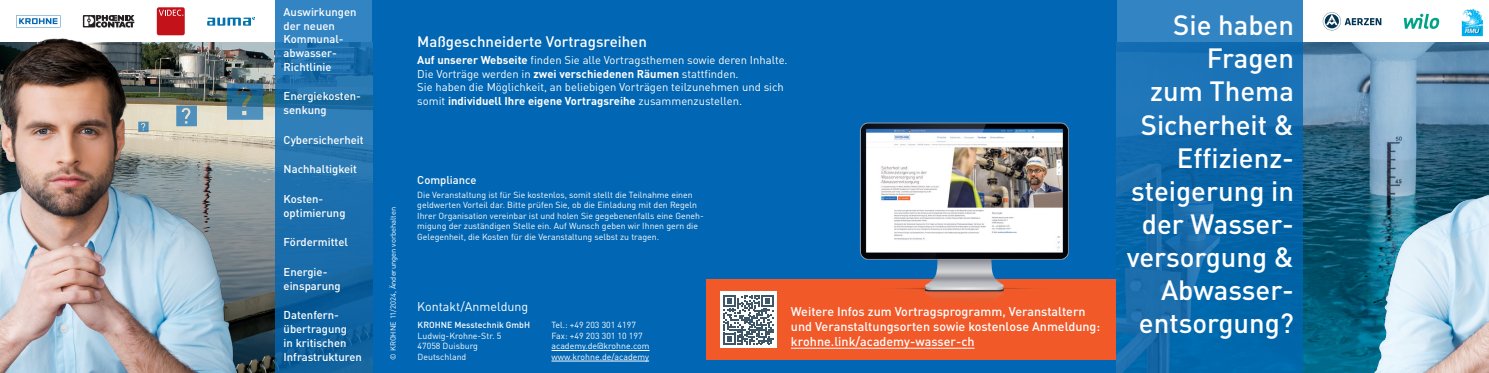
<style>
.page{position:relative;width:1489px;height:373px;background:#fff}
.page>*{position:absolute;margin:0;border:0;box-sizing:border-box;transform-origin:0 0}
.t1{font:500 27.5px/33px "DIN Pro";color:#fff;text-align:right}
.t2{font:500 15px "DIN Pro";color:#fff}
.t3{font:500 12.5px/15px "DIN Pro";color:#fff}
.Adressen_Headlines{font:12.5px "DIN Pro";color:#fff}
.t4{font:11.25px/13.5px "DIN Pro";color:#fff}
.t5{font:500 11.25px/13.8px "DIN Pro";color:#fff}
.Adressen_Headlines-2{font:8.75px/10.5px "DIN Pro";color:#fff}
.Copytext{font:7.5px "DIN Pro";color:#fff}
.t6{font:italic 700 6px "Helvetica Neue";color:#fff}
.s1{font-weight:700}
.s2{font-weight:500}
</style>
<div class="page">
<div style="left:372px;top:0;width:744px;height:372px;background:#0166b3"></div>
<div style="left:706px;top:279px;width:410px;height:80px;background:#f15929"></div>
<hr style="left:791px;top:347px;width:183px;height:1px;background:#fff">
<img style="left:859px;top:122px;width:210px;height:177px">
<div style="left:720px;top:291px;width:57px;height:56px;background:#fff"></div>
<svg style="left:723px;top:295px;width:50px;height:49px"></svg>
<hr style="left:551px;top:349px;width:98px;height:1px;background:#fff">
<hr style="left:551px;top:360px;width:98px;height:1px;background:#fff">
<img style="left:1302px;top:43px;width:45px;height:329px">
<svg style="left:1116px;top:0;width:186px;height:372px;background:#126daf"></svg>
<img style="left:261px;top:43px;width:14px;height:329px">
<svg style="left:275px;top:0;width:97px;height:372px;background:#1d6fab"></svg>
<img style="left:0;top:34px;width:261px;height:338px">
<img style="left:1347px;top:34px;width:141px;height:338px">
<svg style="left:1322px;top:12px;width:59px;height:18px"></svg>
<img style="left:1461px;top:8px;width:21px;height:28px">
<img style="left:1464px;top:28px;width:15px;height:6px">
<svg style="left:1403px;top:14px;width:36px;height:15px"></svg>
<svg style="left:16px;top:15px;width:44px;height:12px"></svg>
<svg style="left:83px;top:15px;width:51px;height:13px"></svg>
<svg style="left:207px;top:17px;width:48px;height:9px"></svg>
<div style="left:157px;top:7px;width:28px;height:28px;background:#c4121a;border-radius:2px"></div>
<svg style="left:159px;top:10px;width:24px;height:6px"></svg>
<svg style="left:138px;top:121px;width:11px;height:11px"></svg>
<svg style="left:176px;top:105px;width:21px;height:21px"></svg>
<svg style="left:227px;top:83px;width:36px;height:36px"></svg>
<p class="t5" style="left:283px;top:4px;width:74px">Auswirkungen der neuen<br>Kommunal&shy;abwasser-<br>Richtlinie</p>
<p class="t5" style="left:283px;top:88px;width:79px">Energiekosten&shy;senkung</p>
<p class="t5" style="left:283px;top:131px;width:82px">Cybersicherheit</p>
<p class="t5" style="left:283px;top:161px;width:75px">Nachhaltigkeit</p>
<p class="t5" style="left:283px;top:190px;width:63px">Kosten&shy;optimierung</p>
<p class="t5" style="left:283px;top:234px;width:66px">Fördermittel</p>
<p class="t5" style="left:283px;top:263px;width:59px">Energie&shy;einsparung</p>
<p class="t5" style="left:283px;top:306px;width:80px">Datenfern&shy;übertragung<br>in kritischen<br>Infrastrukturen</p>
<p class="t2" style="left:417px;top:29px;width:231px">Maßgeschneiderte Vortragsreihen</p>
<p class="t4" style="left:417px;top:52px;width:372px"><span class="s1">Auf unserer Webseite</span> finden Sie alle Vortragsthemen sowie deren Inhalte.<br>Die Vorträge werden in <span class="s1">zwei verschiedenen Räumen</span> stattfinden.<br>Sie haben die Möglichkeit, an beliebigen Vorträgen teilzunehmen und sich somit <span class="s1">individuell Ihre eigene Vortragsreihe</span> zusammenzustellen.</p>
<p class="Copytext" style="left:387px;top:359px;width:154px;rotate:-90deg">© KROHNE 11/2024, Änderungen vorbehalten</p>
<p class="t5" style="left:417px;top:171px;width:61px">Compliance</p>
<p class="Adressen_Headlines-2" style="left:417px;top:188px;width:288px">Die Veranstaltung ist für Sie kostenlos, somit stellt die Teilnahme einen geldwerten Vorteil dar. Bitte prüfen Sie, ob die Einladung mit den Regeln Ihrer Organisation vereinbar ist und holen Sie gegebenenfalls eine Geneh&shy;migung der zuständigen Stelle ein. Auf Wunsch geben wir Ihnen gern die Gelegenheit, die Kosten für die Veranstaltung selbst zu tragen.</p>
<p class="Adressen_Headlines" style="left:417px;top:295px;width:113px">Kontakt/Anmeldung</p>
<p class="Adressen_Headlines-2" style="left:417px;top:318px;width:114px"><span class="s2">KROHNE Messtechnik GmbH<br></span>Ludwig-Krohne-Str. 5<br>47058 Duisburg<br>Deutschland</p>
<p class="Adressen_Headlines-2" style="left:551px;top:318px;width:99px">Tel.: +49 203 301 4197<br>Fax: +49 203 301 10 197 academy.de@krohne.com www.krohne.de/academy</p>
<p class="t3" style="left:791px;top:302px;width:311px">Weitere Infos zum Vortragsprogramm, Veranstaltern und Veranstaltungsorten sowie kostenlose Anmeldung:</p>
<p class="t3" style="left:791px;top:332px;width:185px">krohne.link/academy-wasser-ch</p>
<p class="t1" style="left:1126px;top:6px;width:169px">Sie haben<br>Fragen<br>zum Thema<br>Sicherheit &amp;<br>Effizienz&shy;steigerung in der Wasser&shy;versorgung &amp;<br>Abwasser&shy;entsorgung?</p>
<p class="t6" style="left:1464px;top:27px;width:16px">RMU</p>
</div>
